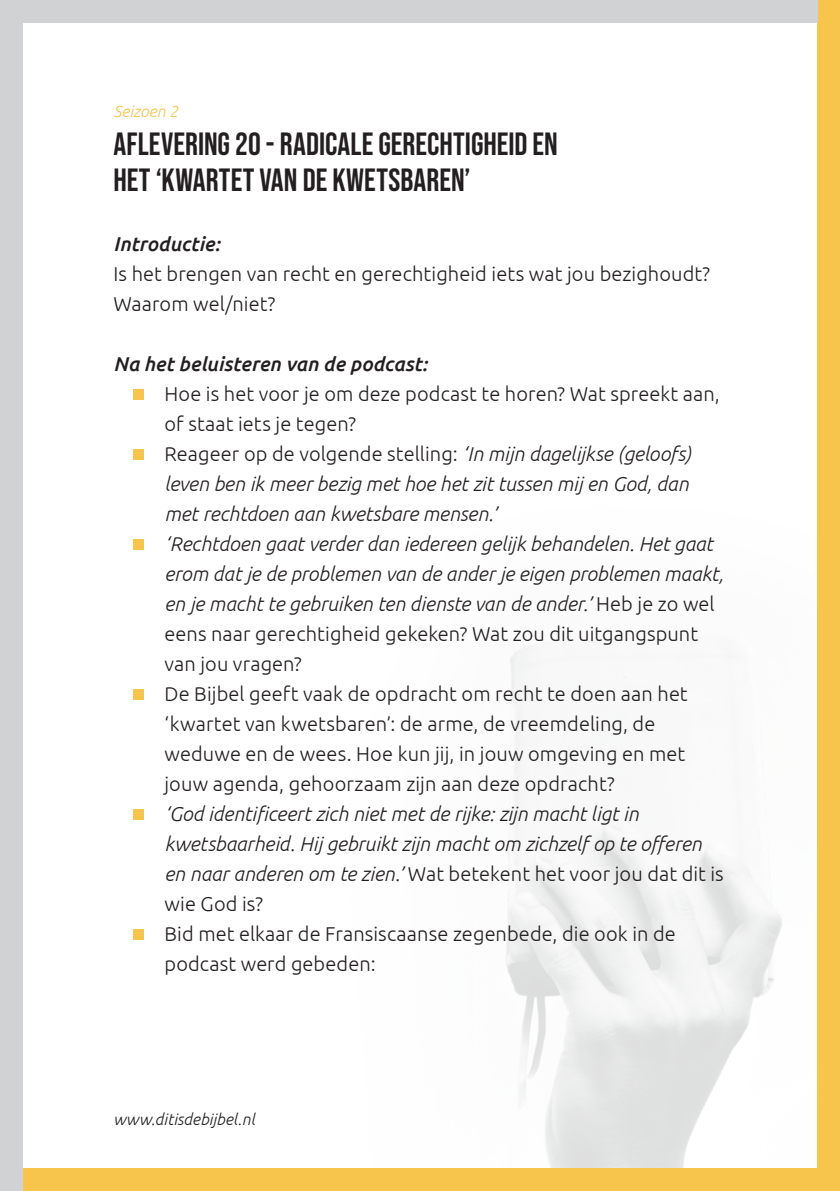
<style>
.page{position:relative;width:840px;height:1191px;background:#fff}
.page>*{position:absolute;margin:0;border:0;box-sizing:border-box;transform-origin:0 0}
.t1{font:32px/36px "Bebas Neue";letter-spacing:.005em;color:#231f20}
.t2{font:300 20px/30px "Ubuntu";letter-spacing:.005em;color:#231f20}
.t3{font:italic 300 20px/30px "Ubuntu";letter-spacing:-.005em;color:#231f20}
.t4{font:italic 500 20px "Ubuntu";letter-spacing:.005em;color:#231f20}
.t5{font:italic 300 16px "Ubuntu";letter-spacing:.005em;color:#231f20}
.t6{font:italic 300 16px "Ubuntu";letter-spacing:.01em;color:#f7c44c}
.s1{font-style:italic}
.s2{font-style:normal}
</style>
<div class="page">
<img style="left:506px;top:646px;width:276px;height:522px">
<div style="left:816px;top:0;width:23px;height:1191px;background:#f7c44c"></div>
<div style="left:0;top:1168px;width:839px;height:23px;background:#f7c44c"></div>
<div style="left:0;top:0;width:23px;height:1191px;background:#d1d2d4"></div>
<div style="left:0;top:0;width:816px;height:23px;background:#d1d2d4"></div>
<div style="left:133px;top:389px;width:11px;height:11px;background:#f7c44c"></div>
<div style="left:133px;top:449px;width:11px;height:11px;background:#f7c44c"></div>
<div style="left:133px;top:539px;width:11px;height:11px;background:#f7c44c"></div>
<div style="left:133px;top:689px;width:11px;height:11px;background:#f7c44c"></div>
<div style="left:133px;top:809px;width:11px;height:11px;background:#f7c44c"></div>
<div style="left:133px;top:929px;width:11px;height:11px;background:#f7c44c"></div>
<p class="t6" style="left:113px;top:102px;width:66px">Seizoen 2</p>
<h1 class="t1" style="left:113px;top:126px;width:445px">AFLEVERING 20 - RADICALE GERECHTIGHEID EN<br>HET ‘KWARTET VAN DE KWETSBAREN’</h1>
<p class="t4" style="left:113px;top:232px;width:108px">Introductie:</p>
<p class="t2" style="left:113px;top:258px;width:597px">Is het brengen van recht en gerechtigheid iets wat jou bezighoudt?<br>Waarom wel/niet?</p>
<p class="t4" style="left:113px;top:352px;width:315px">Na het beluisteren van de podcast:</p>
<p class="t2" style="left:164px;top:378px;width:560px">Hoe is het voor je om deze podcast te horen? Wat spreekt aan, of staat iets je tegen?<br>Reageer op de volgende stelling: <span class="s1">‘In mijn dagelijkse (geloofs) leven ben ik meer bezig met hoe het zit tussen mij en God, dan met rechtdoen aan kwetsbare mensen.’<br>‘Rechtdoen gaat verder dan iedereen gelijk behandelen. Het gaat erom dat je de problemen van de ander je eigen problemen maakt, en je macht te gebruiken ten dienste van de ander.’</span> Heb je zo wel eens naar gerechtigheid gekeken? Wat zou dit uitgangspunt van jou vragen?<br>De Bijbel geeft vaak de opdracht om recht te doen aan het ‘kwartet van kwetsbaren’: de arme, de vreemdeling, de weduwe en de wees. Hoe kun jij, in jouw omgeving en met jouw agenda, gehoorzaam zijn aan deze opdracht?</p>
<p class="t3" style="left:164px;top:798px;width:560px">‘God identificeert zich niet met de rijke: zijn macht ligt in kwetsbaarheid. Hij gebruikt zijn macht om zichzelf op te offeren en naar anderen om te zien.’ <span class="s2">Wat betekent het voor jou dat dit is wie God is?<br>Bid met elkaar de Fransiscaanse zegenbede, die ook in de podcast werd gebeden:</span></p>
<p class="t5" style="left:113px;top:1109px;width:143px">www.ditisdebijbel.nl</p>
</div>
